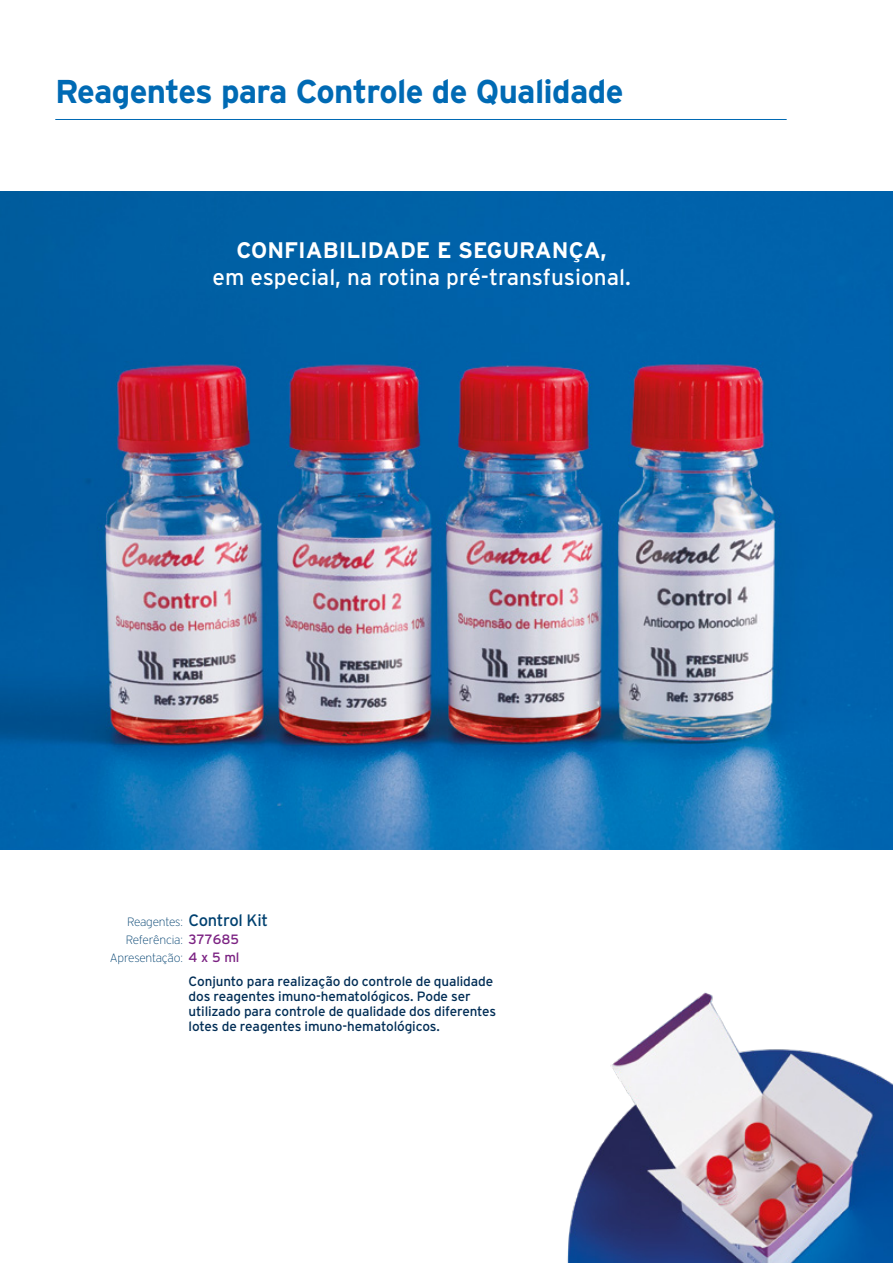
<style>
.page{position:relative;width:893px;height:1263px;background:#fff}
.page>*{position:absolute;margin:0;border:0;box-sizing:border-box;transform-origin:0 0}
.t1{font:700 33px "Interstate";letter-spacing:-.02em;color:#006ab4}
.t2{font:22.5px "Interstate";color:#fff}
.t3{font:700 22.5px "Interstate";color:#fff}
.t4{font:13.5px/15px "Interstate";letter-spacing:-.01em;color:#002d55}
.t5{font:200 12px "Interstate";letter-spacing:-.02em;color:#004170}
.s1{font-weight:400;font-size:16.5px}
.s2{font-weight:400;font-size:13.5px;color:#7b2182}
</style>
<div class="page">
<img style="left:0;top:192px;width:893px;height:657px">
<img style="left:567px;top:992px;width:326px;height:271px">
<hr style="left:55px;top:119px;width:732px;height:1px;background:#006ab4">
<h1 class="t1" style="left:55px;top:73px;width:570px">Reagentes para Controle de Qualidade</h1>
<h2 class="t3" style="left:237px;top:238px;width:372px">CONFIABILIDADE E SEGURANÇA,</h2>
<h2 class="t2" style="left:213px;top:265px;width:420px">em especial, na rotina pré-transfusional.</h2>
<p class="t5" style="left:127px;top:916px;width:143px">Reagentes: <span class="s1">Control Kit</span></p>
<p class="t5" style="left:126px;top:934px;width:115px">Referência: <span class="s2">377685</span></p>
<p class="t5" style="left:110px;top:952px;width:131px">Apresentação: <span class="s2">4 x 5 ml</span></p>
<p class="t4" style="left:189px;top:973px;width:309px">Conjunto para realização do controle de qualidade dos reagentes imuno-hematológicos. Pode ser utilizado para controle de qualidade dos diferentes lotes de reagentes imuno-hematológicos.</p>
</div>
